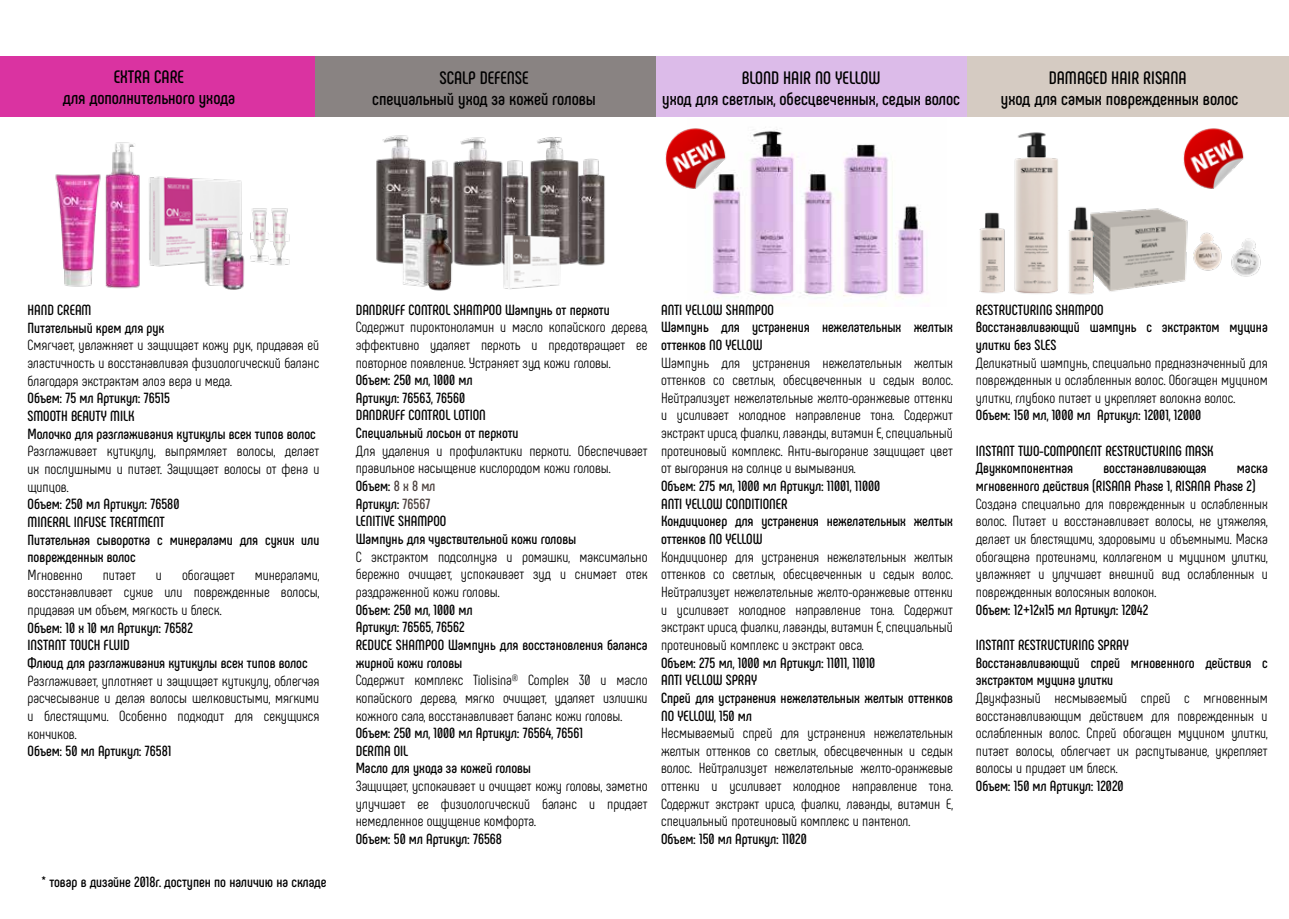
<style>
.page{position:relative;width:1289px;height:919px;background:#fff}
.page>*{position:absolute;margin:0;border:0;box-sizing:border-box;transform-origin:0 0}
.t1{font:700 18px/21.6px "Phenomena";color:#000;text-align:center}
.t2{font:14.7px/17.7px "Phenomena";color:#000;text-align:justify}
.t3{font:700 14.7px/17.7px "Phenomena";color:#000}
.s1{font-weight:700}
.s2{font-weight:700;color:#4c413e}
</style>
<div class="page">
<img style="left:1124px;top:208px;width:137px;height:82px">
<img style="left:712px;top:129px;width:213px;height:178px">
<img style="left:979px;top:132px;width:145px;height:163px">
<img style="left:536px;top:137px;width:35px;height:128px">
<img style="left:428px;top:160px;width:20px;height:33px">
<div style="left:312px;top:56px;width:343px;height:61px;background:#898382"></div>
<div style="left:965px;top:56px;width:323px;height:61px;background:#d5cbc2"></div>
<div style="left:656px;top:56px;width:310px;height:61px;background:#dcbbe9"></div>
<div style="left:0;top:56px;width:315px;height:61px;background:#da33a1"></div>
<img style="left:55px;top:174px;width:42px;height:113px">
<img style="left:149px;top:176px;width:141px;height:91px">
<img style="left:97px;top:142px;width:43px;height:147px">
<img style="left:191px;top:206px;width:70px;height:84px">
<img style="left:571px;top:158px;width:34px;height:108px">
<img style="left:376px;top:135px;width:52px;height:129px">
<img style="left:448px;top:137px;width:45px;height:129px">
<img style="left:493px;top:160px;width:43px;height:105px">
<img style="left:498px;top:232px;width:66px;height:57px">
<img style="left:393px;top:193px;width:67px;height:98px">
<img style="left:665px;top:128px;width:72px;height:62px">
<img style="left:1183px;top:128px;width:61px;height:61px">
<p class="t1" style="left:63px;top:66px;width:174px">EXTRA CARE<br>для дополнительного ухода</p>
<p class="t1" style="left:372px;top:67px;width:225px">SCALP DEFENSE<br>специальный уход за кожей головы</p>
<p class="t1" style="left:662px;top:67px;width:299px">BLOND HAIR NO YELLOW<br>уход для светлых, обесцвеченных, седых волос</p>
<p class="t1" style="left:1000px;top:67px;width:239px">DAMAGED HAIR RISANA<br>уход для самых поврежденных волос</p>
<p class="t3" style="left:28px;top:301px;width:138px">HAND CREAM<br>Питательный крем для рук</p>
<p class="t2" style="left:28px;top:336px;width:293px">Смягчает, увлажняет и защищает кожу рук, придавая ей эластичность и восстанавливая физиологический баланс благодаря экстрактам алоэ вера и меда.</p>
<p class="t3" style="left:28px;top:389px;width:290px">Объем: 75 мл Артикул: 76515<br>SMOOTH BEAUTY MILK<br>Молочко для разглаживания кутикулы всех типов волос</p>
<p class="t2" style="left:28px;top:442px;width:293px">Разглаживает кутикулу, выпрямляет волосы, делает их послушными и питает. Защищает волосы от фена и щипцов.</p>
<p class="t3" style="left:28px;top:495px;width:293px">Объем: 250 мл Артикул: 76580<br>MINERAL INFUSE TREATMENT<br>Питательная сыворотка с минералами для сухих или поврежденных волос</p>
<p class="t2" style="left:28px;top:565px;width:57px">Мгновенно</p>
<p class="t2" style="left:103px;top:565px;width:35px">питает</p>
<p class="t2" style="left:156px;top:565px;width:8px">и</p>
<p class="t2" style="left:182px;top:565px;width:54px">обогащает</p>
<p class="t2" style="left:28px;top:565px;width:293px;text-indent:227px">минералами, восстанавливает сухие или поврежденные волосы, придавая им объем, мягкость и блеск.</p>
<p class="t3" style="left:28px;top:618px;width:282px">Объем: 10 х 10 мл Артикул: 76582<br>INSTANT TOUCH FLUID<br>Флюид для разглаживания кутикулы всех типов волос</p>
<p class="t2" style="left:28px;top:671px;width:293px">Разглаживает, уплотняет и защищает кутикулу, облегчая расчесывание и делая волосы шелковистыми, мягкими и блестящими. Особенно подходит для секущихся кончиков.</p>
<p class="t3" style="left:28px;top:742px;width:145px">Объем: 50 мл Артикул: 76581</p>
<p class="t3" style="left:41px;top:872px;width:286px">* товар в дизайне 2018г. доступен по наличию на складе</p>
<p class="t3" style="left:356px;top:300px;width:255px">DANDRUFF CONTROL SHAMPOO Шампунь от перхоти</p>
<p class="t2" style="left:356px;top:318px;width:293px">Содержит пироктоноламин и масло копайского дерева, эффективно удаляет перхоть и предотвращает ее повторное появление. Устраняет зуд кожи головы.</p>
<p class="t3" style="left:356px;top:371px;width:164px">Объем: 250 мл, 1000 мл<br>Артикул: 76563, 76560<br>DANDRUFF CONTROL LOTION<br>Специальный лосьон от перхоти</p>
<p class="t2" style="left:356px;top:441px;width:293px;text-align:left">Для удаления и профилактики перхоти. Обеспечивает правильное насыщение кислородом кожи головы.<br><span class="s1">Объем:</span> <span class="s2">8 х 8 мл<br></span><span class="s1">Артикул:</span> <span class="s2">76567<br></span><span class="s1">LENITIVE SHAMPOO<br>Шампунь для чувствительной кожи головы</span></p>
<p class="t2" style="left:356px;top:547px;width:293px">С экстрактом подсолнуха и ромашки, максимально бережно очищает, успокаивает зуд и снимает отек раздраженной кожи головы.</p>
<p class="t3" style="left:356px;top:600px;width:293px">Объем: 250 мл, 1000 мл<br>Артикул: 76565, 76562<br>REDUCE SHAMPOO Шампунь для восстановления баланса жирной кожи головы</p>
<p class="t2" style="left:356px;top:671px;width:293px">Содержит комплекс Tiolisina® Complex 30 и масло копайского дерева, мягко очищает, удаляет излишки кожного сала, восстанавливает баланс кожи головы.</p>
<p class="t3" style="left:356px;top:724px;width:229px">Объем: 250 мл, 1000 мл Артикул: 76564, 76561<br>DERMA OIL<br>Масло для ухода за кожей головы</p>
<p class="t2" style="left:356px;top:777px;width:293px">Защищает, успокаивает и очищает кожу головы, заметно улучшает ее физиологический баланс и придает немедленное ощущение комфорта.</p>
<p class="t3" style="left:356px;top:830px;width:148px">Объем: 50 мл Артикул: 76568</p>
<p class="t3" style="left:661px;top:300px;width:293px">ANTI YELLOW SHAMPOO<br>Шампунь для устранения нежелательных желтых оттенков NO YELLOW</p>
<p class="t2" style="left:661px;top:353px;width:293px">Шампунь для устранения нежелательных желтых оттенков со светлых, обесцвеченных и седых волос.<br>Нейтрализует нежелательные желто-оранжевые оттенки и усиливает холодное направление тона. Содержит экстракт ириса, фиалки, лаванды, витамин Е, специальный протеиновый комплекс. Анти-выгорание защищает цвет от выгорания на солнце и вымывания.</p>
<p class="t3" style="left:661px;top:477px;width:293px">Объем: 275 мл, 1000 мл Артикул: 11001, 11000<br>ANTI YELLOW CONDITIONER<br>Кондиционер для устранения нежелательных желтых оттенков NO YELLOW</p>
<p class="t2" style="left:661px;top:547px;width:293px">Кондиционер для устранения нежелательных желтых оттенков со светлых, обесцвеченных и седых волос.<br>Нейтрализует нежелательные желто-оранжевые оттенки и усиливает холодное направление тона. Содержит экстракт ириса, фиалки, лаванды, витамин Е, специальный протеиновый комплекс и экстракт овса.</p>
<p class="t3" style="left:661px;top:653px;width:293px">Объем: 275 мл, 1000 мл Артикул: 11011, 11010<br>ANTI YELLOW SPRAY<br>Спрей для устранения нежелательных желтых оттенков<br>NO YELLOW, 150 мл</p>
<p class="t2" style="left:661px;top:724px;width:293px">Несмываемый спрей для устранения нежелательных желтых оттенков со светлых, обесцвеченных и седых волос. Нейтрализует нежелательные желто-оранжевые оттенки и усиливает холодное направление тона.<br>Содержит экстракт ириса, фиалки, лаванды, витамин Е, специальный протеиновый комплекс и пантенол.</p>
<p class="t3" style="left:661px;top:830px;width:147px">Объем: 150 мл Артикул: 11020</p>
<p class="t3" style="left:975px;top:300px;width:293px">RESTRUCTURING SHAMPOO<br>Восстанавливающий шампунь с экстрактом муцина улитки без SLES</p>
<p class="t2" style="left:975px;top:353px;width:293px">Деликатный шампунь, специально предназначенный для поврежденных и ослабленных волос. Обогащен муцином улитки, глубоко питает и укрепляет волокна волос.</p>
<p class="t3" style="left:975px;top:406px;width:227px">Объем: 150 мл, 1000 мл Артикул: 12001, 12000</p>
<p class="t3" style="left:975px;top:441px;width:239px">INSTANT TWO-COMPONENT RESTRUCTURING MASK<br>Двухкомпонентная</p>
<p class="t3" style="left:975px;top:459px;width:293px;text-indent:261px">маска мгновенного действия (RISANA Phase 1, RISANA Phase 2)</p>
<p class="t2" style="left:975px;top:494px;width:293px">Создана специально для поврежденных и ослабленных волос. Питает и восстанавливает волосы, не утяжеляя, делает их блестящими, здоровыми и объемными. Маска обогащена протеинами, коллагеном и муцином улитки, увлажняет и улучшает внешний вид ослабленных и поврежденных волосяных волокон.</p>
<p class="t3" style="left:975px;top:600px;width:174px">Объем: 12+12х15 мл Артикул: 12042</p>
<p class="t3" style="left:975px;top:636px;width:293px">INSTANT RESTRUCTURING SPRAY<br>Восстанавливающий спрей мгновенного действия с экстрактом муцина улитки</p>
<p class="t2" style="left:975px;top:688px;width:293px">Двухфазный несмываемый спрей с мгновенным восстанавливающим действием для поврежденных и ослабленных волос. Спрей обогащен муцином улитки, питает волосы, облегчает их распутывание, укрепляет волосы и придает им блеск.</p>
<p class="t3" style="left:975px;top:777px;width:149px">Объем: 150 мл Артикул: 12020</p>
<p class="t3" style="left:1103px;top:459px;width:105px">восстанавливающая</p>
</div>
